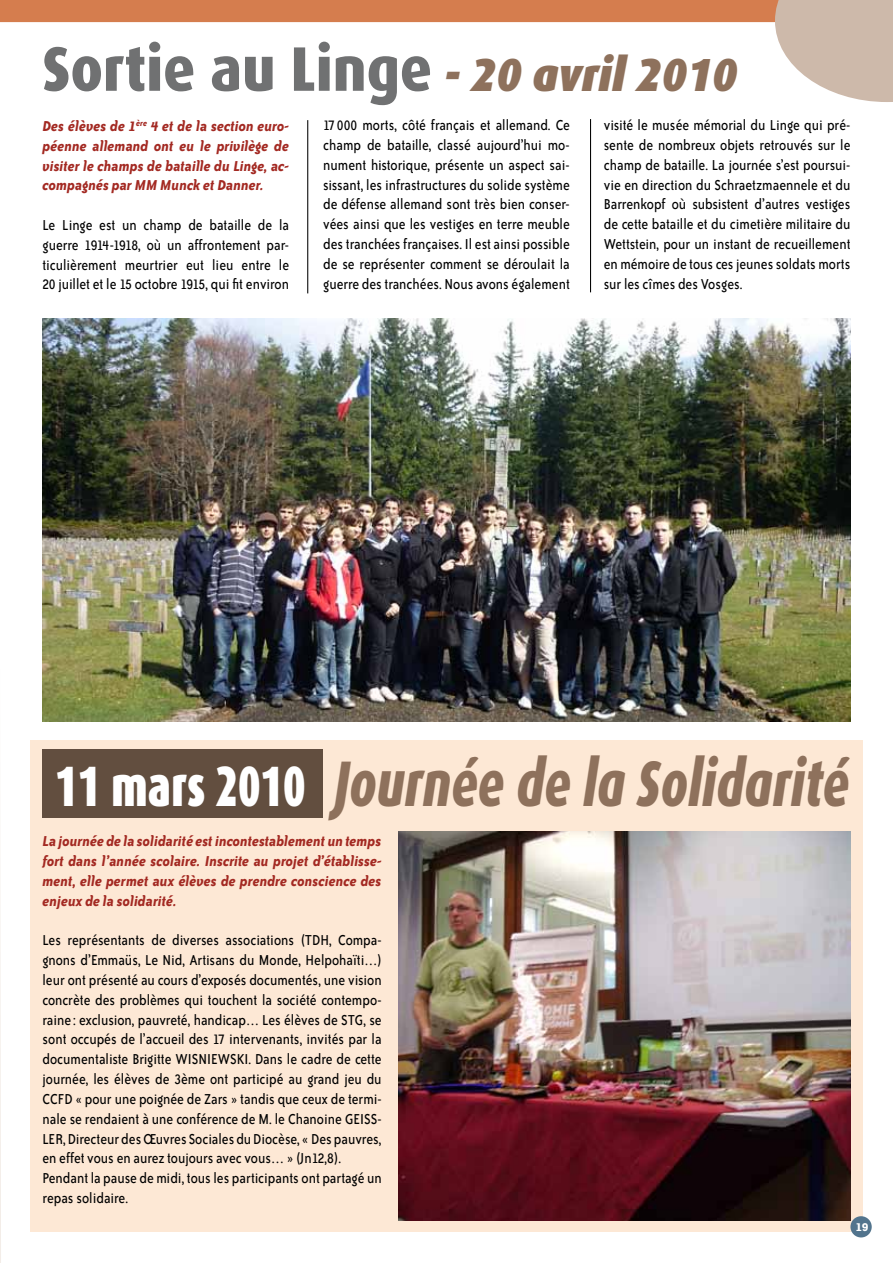
<style>
.page{position:relative;width:893px;height:1263px;background:#fff}
.page>*{position:absolute;margin:0;border:0;box-sizing:border-box;transform-origin:0 0}
.t1{font:italic 800 64.5px "Dax";color:#8e715c;scale:.73 1}
.t2{font:800 63px "Dax";color:#707172;scale:.9 1}
.t3{font:16.5px/19.8px "Bailey Sans ITC";color:#000;text-align:justify;scale:.9 1}
.t4{font:italic 700 16.5px/19.8px "Bailey Sans ITC";color:#a32922;text-align:justify;scale:.9 1}
.t5{font:700 13.5px "Bailey Sans ITC";color:#fff}
.s1{font-weight:900;font-style:italic;font-size:46.5px;color:#8e715c}
.s2{font-weight:900;font-style:normal;font-size:57px;color:#fff}
</style>
<div class="page">
<div style="left:30px;top:740px;width:832px;height:491px;background:#fde8d5"></div>
<svg style="left:0;top:914px;width:1px;height:349px"></svg>
<div style="left:850px;top:1216px;width:22px;height:21px;background:#52748d;border-radius:50%"></div>
<img style="left:399px;top:831px;width:451px;height:389px">
<img style="left:43px;top:319px;width:807px;height:402px">
<div style="left:43px;top:749px;width:280px;height:68px;background:#624e3f"></div>
<hr style="left:307px;top:120px;width:1px;height:173px;background:#000">
<hr style="left:590px;top:119px;width:1px;height:173px;background:#000">
<svg style="left:0;top:0;width:893px;height:102px"></svg>
<h2 class="t2" style="left:43px;top:33px;width:774px">Sortie au Linge <span class="s1">- 20 avril 2010</span></h2>
<p class="t4" style="left:43px;top:116px;width:276px">Des élèves de 1<sup>ère</sup> 4 et de la section euro&shy;péenne allemand ont eu le privilège de visiter le champs de bataille du Linge, ac&shy;compagnés par MM Munck et Danner.</p>
<p class="t3" style="left:43px;top:215px;width:276px">Le Linge est un champ de bataille de la guerre 1914-1918, où un affrontement par&shy;ticulièrement meurtrier eut lieu entre le 20 juillet et le 15 octobre 1915, qui fit environ</p>
<p class="t3" style="left:323px;top:116px;width:276px">17 000 morts, côté français et allemand. Ce champ de bataille, classé aujourd’hui mo&shy;nument historique, présente un aspect sai&shy;sissant, les infrastructures du solide système de défense allemand sont très bien conser&shy;vées ainsi que les vestiges en terre meuble des tranchées françaises. Il est ainsi possible de se représenter comment se déroulait la guerre des tranchées. Nous avons également</p>
<p class="t3" style="left:604px;top:116px;width:276px">visité le musée mémorial du Linge qui pré&shy;sente de nombreux objets retrouvés sur le champ de bataille. La journée s’est poursui&shy;vie en direction du Schraetzmaennele et du Barrenkopf où subsistent d’autres vestiges de cette bataille et du cimetière militaire du Wettstein, pour un instant de recueillement en mémoire de tous ces jeunes soldats morts sur les cîmes des Vosges.</p>
<h1 class="t1" style="left:55px;top:747px;width:1089px"><span class="s2">11 mars 2010</span> Journée de la Solidarité</h1>
<p class="t4" style="left:43px;top:831px;width:378px">La journée de la solidarité est incontestablement un temps fort dans l’année scolaire. Inscrite au projet d’établisse&shy;ment, elle permet aux élèves de prendre conscience des enjeux de la solidarité.</p>
<p class="t3" style="left:43px;top:931px;width:378px;text-align:left">Les représentants de diverses associations (TDH, Compa&shy;gnons d’Emmaüs, Le Nid, Artisans du Monde, Helpohaïti…) leur ont présenté au cours d’exposés documentés, une vision concrète des problèmes qui touchent la société contempo&shy;raine : exclusion, pauvreté, handicap… Les élèves de STG, se sont occupés de l’accueil des 17 intervenants, invités par la documentaliste Brigitte WISNIEWSKI. Dans le cadre de cette journée, les élèves de 3ème ont participé au grand jeu du CCFD « pour une poignée de Zars » tandis que ceux de termi&shy;nale se rendaient à une conférence de M. le Chanoine GEISS-LER, Directeur des Œuvres Sociales du Diocèse, « Des pauvres, en effet vous en aurez toujours avec vous… » (Jn12,8).<br>Pendant la pause de midi, tous les participants ont partagé un repas solidaire.</p>
<p class="t5" style="left:855px;top:1219px;width:15px">19</p>
</div>
